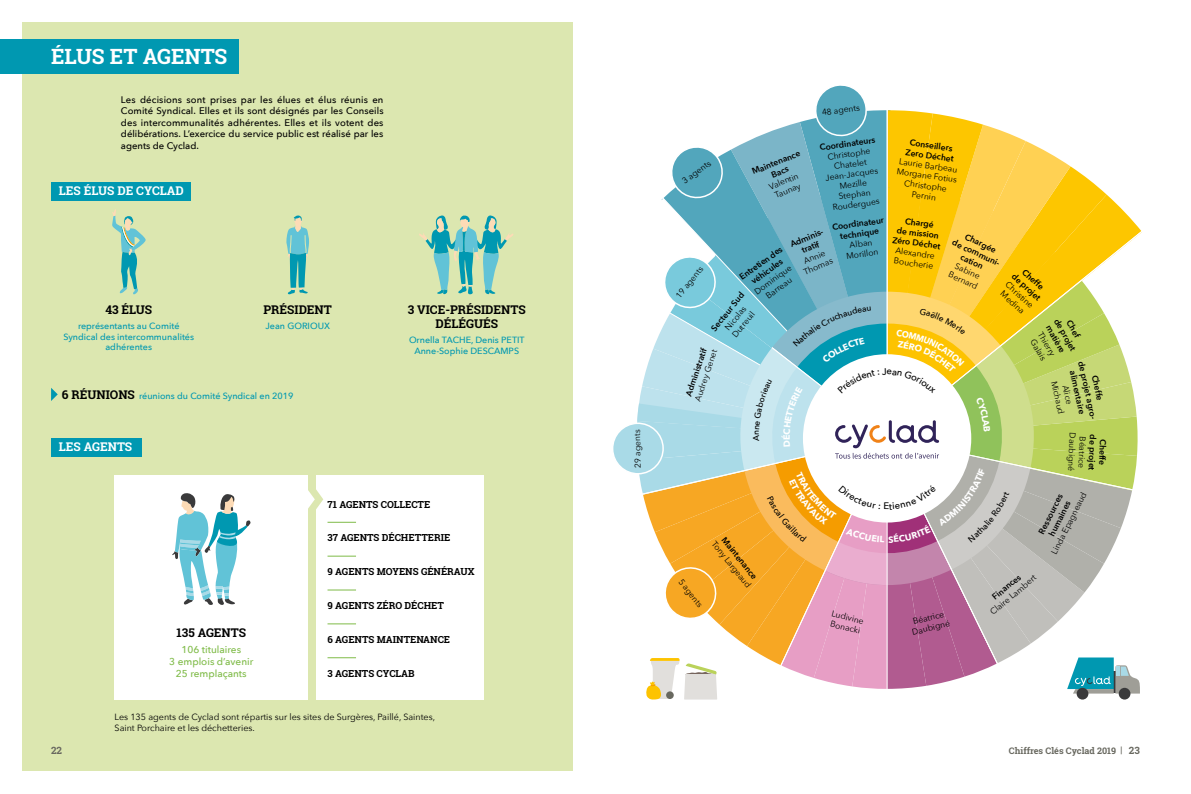
<style>
.page{position:relative;width:1191px;height:794px;background:#fff}
.page>*{position:absolute;margin:0;border:0;box-sizing:border-box;transform-origin:0 0}
.t1{font:700 21px "Roboto Slab";color:#fff}
.t2{font:700 12px/14.4px "Roboto Slab";color:#000;text-align:center}
.t3{font:700 12px "Roboto Slab";color:#fff}
.t4{font:500 10px/12px "Avenir Next";color:#7fbb48;text-align:center}
.t5{font:700 10px "Roboto Slab";color:#68685f}
.t6{font:700 9.7px "Roboto Slab";color:#000}
.t7{font:500 9.5px/11.4px "Avenir Next";color:#000;text-align:justify}
.t8{font:500 9px/10.8px "Avenir Next";color:#0098b1;text-align:center}
.t9{font:9px/10.8px "Avenir Next";color:#000}
.t10{font:700 9px "Roboto Slab";color:#68685f}
.t11{font:700 9px "Avenir Next";color:#fff}
.t12{font:8.5px/10.2px "Avenir Next";color:#000;text-align:center}
.t13{font:600 8.5px/10.2px "Avenir Next";color:#000;text-align:center}
.s1{font-family:"Roboto Slab";font-weight:700;font-size:12px;color:#000}
.s2{font-size:10px}
</style>
<div class="page">
<div style="left:23px;top:23px;width:550px;height:748px;background:#dce7b0"></div>
<div style="left:315px;top:475px;width:168px;height:224px;background:#fff"></div>
<svg style="left:286px;top:215px;width:23px;height:79px"></svg>
<svg style="left:112px;top:209px;width:34px;height:85px"></svg>
<svg style="left:419px;top:215px;width:95px;height:79px"></svg>
<div style="left:51px;top:182px;width:139px;height:18px;background:#0098b1"></div>
<div style="left:51px;top:438px;width:90px;height:18px;background:#0098b1"></div>
<svg style="left:327px;top:556px;width:29px;height:1px"></svg>
<svg style="left:327px;top:589px;width:29px;height:1px"></svg>
<svg style="left:327px;top:623px;width:29px;height:1px"></svg>
<svg style="left:327px;top:657px;width:29px;height:1px"></svg>
<div style="left:115px;top:475px;width:193px;height:224px;background:#fff"></div>
<svg style="left:308px;top:475px;width:48px;height:55px"></svg>
<svg style="left:172px;top:493px;width:79px;height:112px"></svg>
<div style="left:0;top:40px;width:238px;height:34px;background:#0098b1"></div>
<svg style="left:51px;top:388px;width:7px;height:13px"></svg>
<svg style="left:613px;top:85px;width:527px;height:615px"></svg>
<h1 class="t1" style="left:51px;top:42px;width:178px">ÉLUS ET AGENTS</h1>
<p class="t7" style="left:121px;top:94px;width:264px">Les décisions sont prises par les élues et élus réunis en Comité Syndical. Elles et ils sont désignés par les Conseils des intercommunalités adhérentes. Elles et ils votent des délibérations. L’exercice du service public est réalisé par les agents de Cyclad.</p>
<h2 class="t3" style="left:59px;top:183px;width:126px">LES ÉLUS DE CYCLAD</h2>
<h2 class="t2" style="left:105px;top:302px;width:48px">43 ÉLUS</h2>
<p class="t8" style="left:63px;top:320px;width:132px">représentants au Comité<br>Syndical des intercommunalités adhérentes</p>
<h2 class="t2" style="left:263px;top:302px;width:70px">PRÉSIDENT</h2>
<p class="t8" style="left:265px;top:320px;width:66px">Jean GORIOUX</p>
<p class="t8" style="left:62px;top:390px;width:233px"><span class="s1">6 RÉUNIONS</span> réunions du Comité Syndical en 2019</p>
<h2 class="t3" style="left:59px;top:439px;width:75px">LES AGENTS</h2>
<h2 class="t2" style="left:408px;top:302px;width:120px">3 VICE-PRÉSIDENTS<br>DÉLÉGUÉS</h2>
<p class="t8" style="left:409px;top:334px;width:117px">Ornella TACHE, Denis PETIT<br>Anne-Sophie DESCAMPS</p>
<p class="t6" style="left:327px;top:497px;width:104px">71 AGENTS COLLECTE</p>
<p class="t6" style="left:327px;top:531px;width:124px">37 AGENTS DÉCHETTERIE</p>
<p class="t6" style="left:327px;top:565px;width:149px">9 AGENTS MOYENS GÉNÉRAUX</p>
<h2 class="t2" style="left:177px;top:625px;width:71px">135 AGENTS</h2>
<p class="t4" style="left:169px;top:643px;width:86px">106 titulaires<br>3 emplois d’avenir<br>25 remplaçants</p>
<p class="t6" style="left:327px;top:599px;width:118px">9 AGENTS ZÉRO DÉCHET</p>
<p class="t6" style="left:327px;top:633px;width:124px">6 AGENTS MAINTENANCE</p>
<p class="t6" style="left:327px;top:667px;width:89px">3 AGENTS CYCLAB</p>
<p class="t9" style="left:115px;top:711px;width:322px">Les 135 agents de Cyclad sont répartis sur les sites de Surgères, Paillé, Saintes,<br>Saint Porchaire et les déchetteries.</p>
<p class="t12" style="left:632px;top:468px;width:40px;rotate:-91deg">29 agents</p>
<p class="t12" style="left:821px;top:107px;width:40px;rotate:-8deg">48 agents</p>
<p class="t12" style="left:680px;top:177px;width:35px;rotate:-36deg">3 agents</p>
<p class="t13" style="left:750px;top:167px;width:53px;rotate:-22deg">Maintenance<br>Bacs</p>
<p class="t12" style="left:767px;top:182px;width:32px;text-align:left;rotate:-22deg">Valentin<br>Taunay</p>
<p class="t13" style="left:819px;top:142px;width:57px;rotate:-8deg">Coordinateurs</p>
<p class="t12" style="left:822px;top:152px;width:54px;rotate:-8deg">Christophe<br>Chatelet<br>Jean-Jacques<br>Mezille<br>Stephan<br>Roudergues</p>
<p class="t13" style="left:831px;top:222px;width:54px;rotate:-8deg">Coordinateur technique</p>
<p class="t12" style="left:844px;top:240px;width:34px;rotate:-8deg">Alban<br>Morillon</p>
<p class="t13" style="left:788px;top:239px;width:38px;rotate:-22deg">Adminis&shy;tratif</p>
<p class="t12" style="left:798px;top:257px;width:32px;rotate:-22deg">Annie<br>Thomas</p>
<p class="t13" style="left:737px;top:273px;width:52px;rotate:-36deg">Entretien des véhicules</p>
<p class="t12" style="left:752px;top:288px;width:45px;rotate:-36deg">Dominique<br>Barreau</p>
<p class="t12" style="left:673px;top:293px;width:40px;rotate:-51deg">19 agents</p>
<p class="t13" style="left:708px;top:326px;width:49px;rotate:-51deg">Secteur Sud</p>
<p class="t12" style="left:721px;top:327px;width:33px;text-align:left;rotate:-51deg">Nicolas<br>Dutreuil</p>
<p class="t13" style="left:683px;top:394px;width:52px;rotate:-72deg">Administratif</p>
<p class="t12" style="left:692px;top:399px;width:56px;rotate:-72deg">Audrey Genet</p>
<p class="t11" style="left:779px;top:440px;width:7px;rotate:-90deg">É</p>
<p class="t13" style="left:908px;top:137px;width:50px;rotate:8deg">Conseillers<br>Zero Déchet</p>
<p class="t12" style="left:899px;top:156px;width:62px;rotate:8deg">Laurie Barbeau<br>Morgane Fotius<br>Christophe<br>Pernin</p>
<p class="t13" style="left:896px;top:214px;width:50px;rotate:8deg">Chargé<br>de mission<br>Zéro Déchet</p>
<p class="t12" style="left:896px;top:245px;width:41px;text-align:left;rotate:8deg">Alexandre<br>Boucherie</p>
<p class="t13" style="left:959px;top:227px;width:55px;rotate:25deg">Chargée<br>de communi&shy;cation</p>
<p class="t12" style="left:955px;top:259px;width:33px;text-align:left;rotate:25deg">Sabine<br>Bernard</p>
<p class="t13" style="left:1023px;top:263px;width:37px;rotate:42deg">Cheffe de projet</p>
<p class="t12" style="left:1010px;top:279px;width:36px;rotate:42deg">Christine<br>Medina</p>
<p class="t13" style="left:1069px;top:311px;width:37px;rotate:60deg">Chef<br>de projet matière</p>
<p class="t12" style="left:1044px;top:329px;width:28px;rotate:60deg">Thierry<br>Galais</p>
<p class="t13" style="left:1096px;top:358px;width:62px;rotate:78deg">Cheffe<br>de projet agro&shy;alimentaire</p>
<p class="t12" style="left:1069px;top:378px;width:35px;rotate:78deg">Alice<br>Michaud</p>
<p class="t12" style="left:1088px;top:433px;width:40px;rotate:93deg">Béatrice<br>Daubigné</p>
<p class="t13" style="left:1108px;top:435px;width:37px;rotate:93deg">Cheffe de projet</p>
<p class="t12" style="left:684px;top:576px;width:35px;rotate:51deg">5 agents</p>
<p class="t13" style="left:727px;top:535px;width:53px;rotate:51deg">Maintenance</p>
<p class="t12" style="left:717px;top:538px;width:59px;rotate:51deg">Tony Largeaud</p>
<p class="t12" style="left:833px;top:608px;width:34px;text-align:left;rotate:14deg">Ludivine<br>Bonacki</p>
<p class="t12" style="left:908px;top:617px;width:40px;rotate:-14deg">Béatrice<br>Daubigné</p>
<p class="t12" style="left:1048px;top:551px;width:70px;rotate:-63deg">Linda Epagneaud</p>
<p class="t13" style="left:1036px;top:531px;width:45px;rotate:-63deg">Ressources humaines</p>
<p class="t12" style="left:987px;top:609px;width:59px;rotate:-40deg">Claire Lambert</p>
<p class="t13" style="left:990px;top:594px;width:36px;rotate:-40deg">Finances</p>
<p class="t5" style="left:51px;top:744px;width:13px">22</p>
<p class="t10" style="left:1009px;top:745px;width:132px">Chiffres Clés Cyclad 2019 | <span class="s2">23</span></p>
</div>
